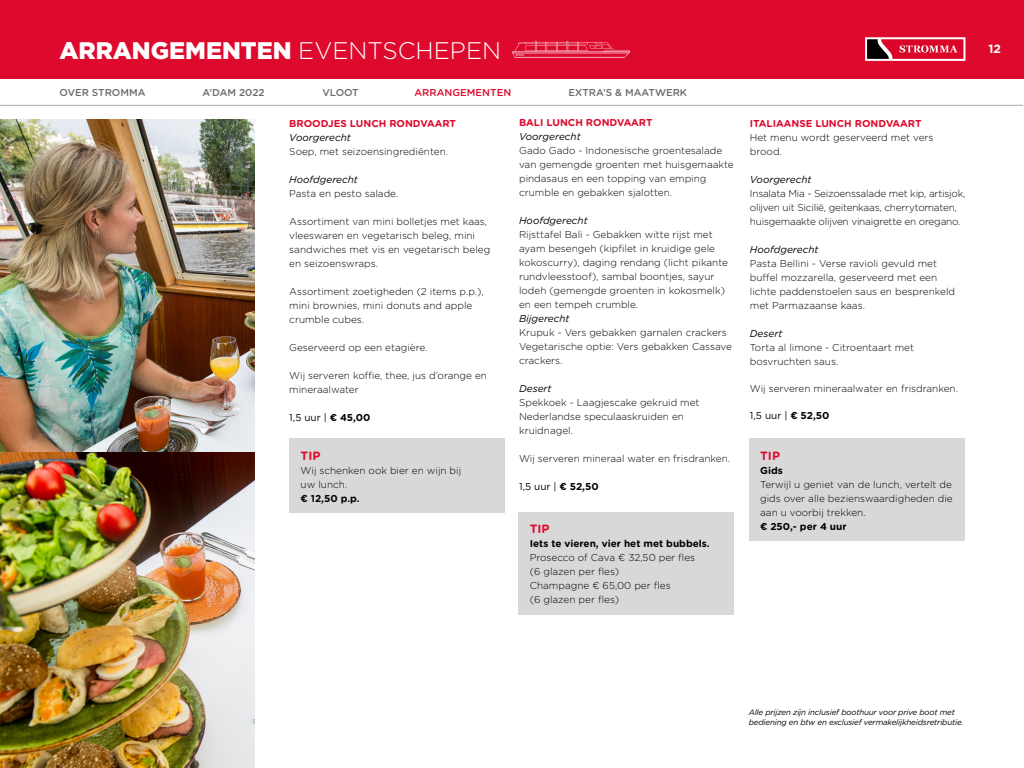
<style>
.page{position:relative;width:1024px;height:768px;background:#fff}
.page>*{position:absolute;margin:0;border:0;box-sizing:border-box;transform-origin:0 0}
.t1{font:900 24px "Gotham";color:#fff}
.Subkop{font:700 12px "Gotham Rounded";color:#dd0a2d}
.t2{font:700 12px "Gotham";color:#fff}
.Platte_tekst_voor_ar{font:300 10px/14px "Gotham Rounded";color:#000}
.Platte_tekst_voor_ar-2{font:300 10px/14px "Gotham Rounded";letter-spacing:-.02em;color:#000}
.Platte_tekst{font:italic 10px "Gotham Rounded";color:#000}
.Subkop-2{font:700 10px "Gotham Rounded";color:#dd0a2d}
.Platte_tekst_voor_ar-3{font:700 10px "Gotham Rounded";color:#000}
.t3{font:500 10px "Gotham Rounded";color:#6b6b6a}
.Platte_tekst-2{font:10px "Gotham Rounded";color:#000}
.Platte_tekst-3{font:300 10px "Gotham Rounded";color:#000}
.t4{font:500 10px "Gotham Rounded";color:#dd0a2d}
.Prijzen_tekst{font:italic 8px/9.6px "Gotham Rounded";letter-spacing:-.02em;color:#000}
.s1{font-weight:300}
.s2{font-weight:700}
</style>
<div class="page">
<div style="left:0;top:0;width:1024px;height:79px;background:#dd0a2d"></div>
<img style="left:868px;top:40px;width:90px;height:18px">
<div style="left:865px;top:37px;width:100px;height:24px;border:2px solid #fff"></div>
<div style="left:289px;top:439px;width:216px;height:74px;background:#d8d8d8"></div>
<div style="left:518px;top:512px;width:216px;height:102px;background:#d8d8d8"></div>
<div style="left:749px;top:439px;width:215px;height:102px;background:#d8d8d8"></div>
<img style="left:0;top:119px;width:254px;height:649px">
<svg style="left:512px;top:41px;width:118px;height:17px"></svg>
<hr style="left:0;top:105px;width:1023px;height:1px;background:#a8a8a7">
<p class="t1" style="left:60px;top:36px;width:443px">ARRANGEMENTEN <span class="s1">EVENTSCHEPEN</span></p>
<p class="t2" style="left:988px;top:42px;width:14px">12</p>
<p class="t3" style="left:60px;top:85px;width:88px">OVER STROMMA</p>
<p class="t3" style="left:203px;top:85px;width:64px">A’DAM 2022</p>
<p class="t3" style="left:323px;top:85px;width:38px">VLOOT</p>
<p class="t4" style="left:415px;top:85px;width:98px">ARRANGEMENTEN</p>
<p class="t3" style="left:569px;top:85px;width:120px">EXTRA’S &amp; MAATWERK</p>
<p class="Subkop-2" style="left:289px;top:116px;width:168px">BROODJES LUNCH RONDVAART</p>
<p class="Platte_tekst" style="left:289px;top:131px;width:63px">Voorgerecht</p>
<p class="Platte_tekst-3" style="left:289px;top:145px;width:160px">Soep, met seizoensingrediënten.</p>
<p class="Platte_tekst" style="left:289px;top:173px;width:70px">Hoofdgerecht</p>
<p class="Platte_tekst_voor_ar" style="left:289px;top:186px;width:111px">Pasta en pesto salade.</p>
<p class="Platte_tekst_voor_ar" style="left:289px;top:214px;width:202px">Assortiment van mini bolletjes met kaas, vleeswaren en vegetarisch beleg, mini sandwiches met vis en vegetarisch beleg en seizoenswraps.</p>
<p class="Platte_tekst_voor_ar" style="left:289px;top:284px;width:196px">Assortiment zoetigheden (2 items p.p.), mini brownies, mini donuts and apple crumble cubes.</p>
<p class="Platte_tekst_voor_ar" style="left:289px;top:340px;width:140px">Geserveerd op een etagière.</p>
<p class="Platte_tekst_voor_ar" style="left:289px;top:368px;width:199px">Wij serveren koffie, thee, jus d’orange en mineraalwater</p>
<p class="Platte_tekst-2" style="left:289px;top:411px;width:83px">1,5 uur | <span class="s2">€ 45,00</span></p>
<p class="Subkop" style="left:301px;top:446px;width:21px">TIP</p>
<p class="Platte_tekst_voor_ar" style="left:301px;top:463px;width:162px">Wij schenken ook bier en wijn bij uw lunch.</p>
<p class="Platte_tekst_voor_ar-3" style="left:301px;top:491px;width:61px">€ 12,50 p.p.</p>
<p class="Subkop-2" style="left:519px;top:115px;width:135px">BALI LUNCH RONDVAART</p>
<p class="Platte_tekst" style="left:519px;top:130px;width:63px">Voorgerecht</p>
<p class="Platte_tekst_voor_ar" style="left:519px;top:143px;width:216px">Gado Gado - Indonesische groentesalade van gemengde groenten met huisgemaakte pindasaus en een topping van emping crumble en gebakken sjalotten.</p>
<p class="Platte_tekst" style="left:519px;top:214px;width:70px">Hoofdgerecht</p>
<p class="Platte_tekst_voor_ar" style="left:519px;top:227px;width:211px">Rijsttafel Bali - Gebakken witte rijst met ayam besengeh (kipfilet in kruidige gele kokoscurry), daging rendang (licht pikante rundvleesstoof), sambal boontjes, sayur lodeh (gemengde groenten in kokosmelk) en een tempeh crumble.</p>
<p class="Platte_tekst" style="left:519px;top:312px;width:52px">Bijgerecht</p>
<p class="Platte_tekst_voor_ar" style="left:519px;top:325px;width:209px">Krupuk - Vers gebakken garnalen crackers</p>
<p class="Platte_tekst_voor_ar" style="left:519px;top:339px;width:214px">Vegetarische optie: Vers gebakken Cassave crackers.</p>
<p class="Platte_tekst" style="left:519px;top:382px;width:34px">Desert</p>
<p class="Platte_tekst_voor_ar" style="left:519px;top:395px;width:182px">Spekkoek - Laagjescake gekruid met<br>Nederlandse speculaaskruiden en kruidnagel.</p>
<p class="Platte_tekst_voor_ar" style="left:519px;top:451px;width:213px">Wij serveren mineraal water en frisdranken.</p>
<p class="Platte_tekst-2" style="left:519px;top:480px;width:81px">1,5 uur | <span class="s2">€ 52,50</span></p>
<p class="Subkop" style="left:530px;top:520px;width:21px">TIP</p>
<p class="Platte_tekst_voor_ar-3" style="left:530px;top:536px;width:182px">Iets te vieren, vier het met bubbels.</p>
<p class="Platte_tekst_voor_ar" style="left:530px;top:550px;width:167px">Prosecco of Cava € 32,50 per fles (6 glazen per fles)</p>
<p class="Platte_tekst_voor_ar" style="left:530px;top:578px;width:142px">Champagne € 65,00 per fles (6 glazen per fles)</p>
<p class="Subkop-2" style="left:750px;top:116px;width:173px">ITALIAANSE LUNCH RONDVAART</p>
<p class="Platte_tekst_voor_ar" style="left:750px;top:130px;width:185px">Het menu wordt geserveerd met vers brood.</p>
<p class="Platte_tekst" style="left:750px;top:173px;width:63px">Voorgerecht</p>
<p class="Platte_tekst_voor_ar-2" style="left:750px;top:186px;width:217px">Insalata Mia - Seizoenssalade met kip, artisjok, olijven uit Sicilië, geitenkaas, cherrytomaten, huisgemaakte olijven vinaigrette en oregano.</p>
<p class="Platte_tekst" style="left:750px;top:243px;width:70px">Hoofdgerecht</p>
<p class="Platte_tekst_voor_ar" style="left:750px;top:256px;width:207px">Pasta Bellini - Verse ravioli gevuld met buffel mozzarella, geserveerd met een lichte paddenstoelen saus en besprenkeld met Parmazaanse kaas.</p>
<p class="Platte_tekst" style="left:750px;top:327px;width:34px">Desert</p>
<p class="Platte_tekst_voor_ar" style="left:750px;top:340px;width:166px">Torta al limone - Citroentaart met bosvruchten saus.</p>
<p class="Platte_tekst_voor_ar" style="left:750px;top:381px;width:210px">Wij serveren mineraalwater en frisdranken.</p>
<p class="Platte_tekst-2" style="left:750px;top:409px;width:81px">1,5 uur | <span class="s2">€ 52,50</span></p>
<p class="Subkop" style="left:760px;top:446px;width:21px">TIP</p>
<p class="Platte_tekst_voor_ar-3" style="left:760px;top:463px;width:24px">Gids</p>
<p class="Platte_tekst_voor_ar" style="left:760px;top:477px;width:194px;text-align:justify">Terwijl u geniet van de lunch, vertelt de gids over alle bezienswaardigheden die aan u voorbij trekken.</p>
<p class="Platte_tekst_voor_ar-3" style="left:760px;top:519px;width:88px">€ 250,- per 4 uur</p>
<p class="Prijzen_tekst" style="left:749px;top:707px;width:216px">Alle prijzen zijn inclusief boothuur voor prive boot met bediening en btw en exclusief vermakelijkheidsretributie.</p>
</div>
